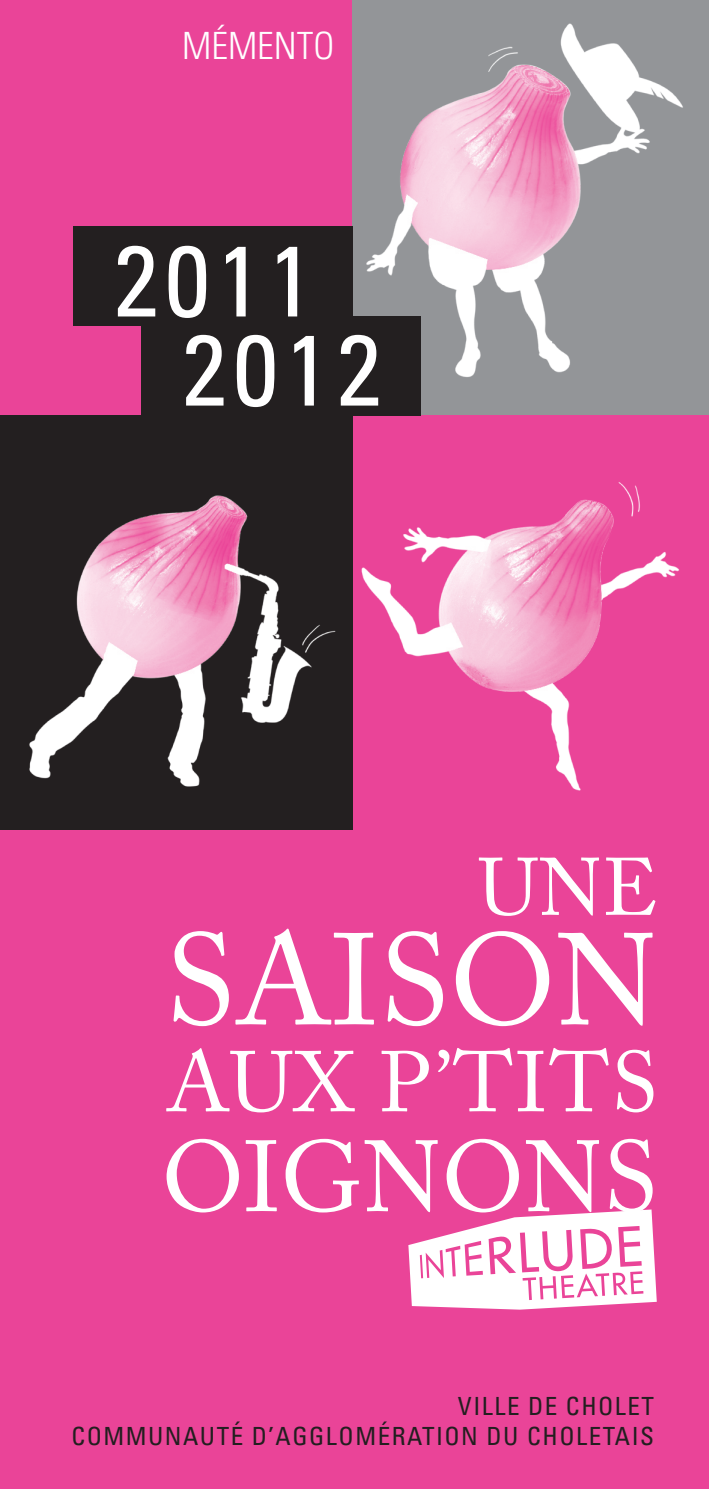
<style>
.page{position:relative;width:709px;height:1489px;background:#fff}
.page>*{position:absolute;margin:0;border:0;box-sizing:border-box;transform-origin:0 0}
.t1{font:128.75px "Adobe Caslon";color:#fff}
.t2{font:condensed 100.25px "Univers";letter-spacing:.07em;color:#fff}
.t3{font:99.75px "Adobe Caslon";color:#fff}
.t4{font:85px "Adobe Caslon";letter-spacing:.02em;color:#fff}
.t5{font:80.5px "Adobe Caslon";color:#fff}
.t6{font:300 condensed 37.5px "Univers";color:#fff}
.t7{font:condensed 25px/30px "Univers";letter-spacing:.06em;color:#231f20;text-align:right}
</style>
<div class="page">
<div style="left:0;top:0;width:709px;height:1488px;background:#ea4498"></div>
<div style="left:353px;top:0;width:356px;height:415px;background:#939598"></div>
<img style="left:361px;top:482px;width:318px;height:309px">
<img style="left:353px;top:23px;width:330px;height:393px">
<svg style="left:408px;top:1209px;width:248px;height:100px"></svg>
<div style="left:142px;top:316px;width:279px;height:99px;background:#231f20"></div>
<div style="left:74px;top:227px;width:279px;height:99px;background:#231f20"></div>
<div style="left:0;top:415px;width:353px;height:414px;background:#231f20"></div>
<img style="left:29px;top:495px;width:307px;height:292px">
<h3 class="t6" style="left:182px;top:23px;width:154px">MÉMENTO</h3>
<h2 class="t2" style="left:114px;top:217px;width:201px">2011</h2>
<h2 class="t2" style="left:182px;top:306px;width:201px">2012</h2>
<h3 class="t5" style="left:478px;top:840px;width:181px">UNE</h3>
<h1 class="t1" style="left:165px;top:904px;width:494px">SAISON</h1>
<h3 class="t4" style="left:166px;top:1032px;width:493px">AUX P’TITS</h3>
<h3 class="t3" style="left:162px;top:1118px;width:497px">OIGNONS</h3>
<p class="t7" style="left:71px;top:1390px;width:584px">VILLE DE CHOLET<br>COMMUNAUTÉ D’AGGLOMÉRATION DU CHOLETAIS</p>
</div>
